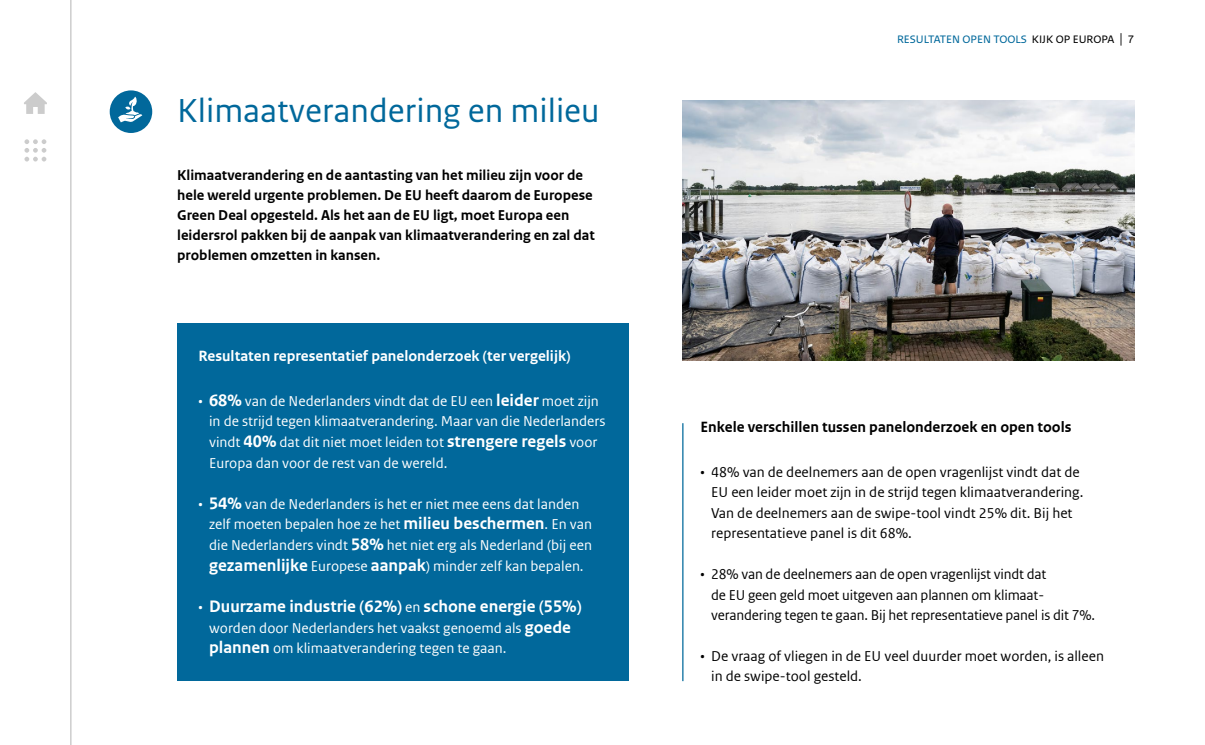
<style>
.page{position:relative;width:1205px;height:745px;background:#fff}
.page>*{position:absolute;margin:0;border:0;box-sizing:border-box;transform-origin:0 0}
.Hoofdstuk_titel{font:35px "Rijksoverheid Sans Text";color:#01689b}
.Uitgelicht_diap_kade{font:700 17.5px "Rijksoverheid Sans Web Text";color:#fff}
.Tussenkopje{font:700 15.62px "Rijksoverheid Sans Web Text";color:#fff}
.Tussenkopje-2{font:700 15.62px "Rijksoverheid Sans Web Text";color:#000}
.Uitgelicht_diap_kade-2{font:15px/20.6px "Rijksoverheid Sans Web Text";color:#fff}
.Broodtekst{font:15px/20.6px "Rijksoverheid Sans Web Text";color:#000}
.Broodtekst-2{font:700 15px/20px "Rijksoverheid Sans Web Text";color:#000}
.t1{font:15px "Rijksoverheid Sans";color:#01689b}
.s1{font-weight:700;font-size:17.5px}
.s2{font-weight:400;font-size:15px}
.s3{color:#000}
</style>
<div class="page">
<hr style="left:71px;top:0;width:1px;height:744px;background:#b4b4b4">
<svg style="left:24px;top:92px;width:23px;height:22px"></svg>
<svg style="left:24px;top:139px;width:22px;height:22px"></svg>
<img style="left:682px;top:100px;width:452px;height:260px">
<div style="left:110px;top:90px;width:42px;height:43px;background:#01689b;border-radius:50%"></div>
<svg style="left:118px;top:97px;width:24px;height:25px"></svg>
<div style="left:177px;top:323px;width:452px;height:357px;background:#01689b"></div>
<hr style="left:682px;top:423px;width:1px;height:257px;background:#01689b">
<p class="Hoofdstuk_titel" style="left:177px;top:91px;width:424px">Klimaatverandering en milieu</p>
<p class="Broodtekst-2" style="left:177px;top:165px;width:419px">Klimaatverandering en de aantasting van het milieu zijn voor de hele wereld urgente problemen. De EU heeft daarom de Europese Green Deal opgesteld. Als het aan de EU ligt, moet Europa een leidersrol pakken bij de aanpak van klimaatverandering en zal dat problemen omzetten in kansen.</p>
<p class="Tussenkopje" style="left:198px;top:346px;width:374px">Resultaten representatief panelonderzoek (ter vergelijk)</p>
<p class="Uitgelicht_diap_kade-2" style="left:209px;top:390px;width:398px;text-indent:-11px">• <span class="s1">68%</span> van de Nederlanders vindt dat de EU een <span class="s1">leider</span> moet zijn in de strijd tegen klimaatverandering. Maar van die Nederlanders vindt <span class="s1">40%</span> dat dit niet moet leiden tot <span class="s1">strengere regels</span> voor Europa dan voor de rest van de wereld.</p>
<p class="Uitgelicht_diap_kade-2" style="left:209px;top:493px;width:384px;text-indent:-11px">• <span class="s1">54%</span> van de Nederlanders is het er niet mee eens dat landen zelf moeten bepalen hoe ze het <span class="s1">milieu beschermen</span>. En van die Nederlanders vindt <span class="s1">58%</span> het niet erg als Nederland (bij een <span class="s1">gezamenlijke</span> Europese <span class="s1">aanpak</span>) minder zelf kan bepalen.</p>
<p class="Uitgelicht_diap_kade" style="left:198px;top:596px;width:385px"><span class="s2">•</span> Duurzame industrie (62%) <span class="s2">en</span> schone energie (55%)</p>
<p class="Uitgelicht_diap_kade-2" style="left:209px;top:617px;width:363px">worden door Nederlanders het vaakst genoemd als <span class="s1">goede plannen</span> om klimaatverandering tegen te gaan.</p>
<p class="t1" style="left:897px;top:30px;width:238px">resultaten open tools <span class="s3">kijk op europa | 7</span></p>
<p class="Tussenkopje-2" style="left:700px;top:418px;width:372px">Enkele verschillen tussen panelonderzoek en open tools</p>
<p class="Broodtekst" style="left:711px;top:461px;width:374px;text-indent:-11px">• 48% van de deelnemers aan de open vragenlijst vindt dat de EU een leider moet zijn in de strijd tegen klimaatverandering.<br>Van de deelnemers aan de swipe-tool vindt 25% dit. Bij het representatieve panel is dit 68%.</p>
<p class="Broodtekst" style="left:711px;top:563px;width:385px;text-indent:-11px">• 28% van de deelnemers aan de open vragenlijst vindt dat<br>de EU geen geld moet uitgeven aan plannen om klimaat&shy;verandering tegen te gaan. Bij het representatieve panel is dit 7%.</p>
<p class="Broodtekst" style="left:711px;top:645px;width:394px;line-height:20px;text-indent:-11px">• De vraag of vliegen in de EU veel duurder moet worden, is alleen in de swipe-tool gesteld.</p>
</div>
